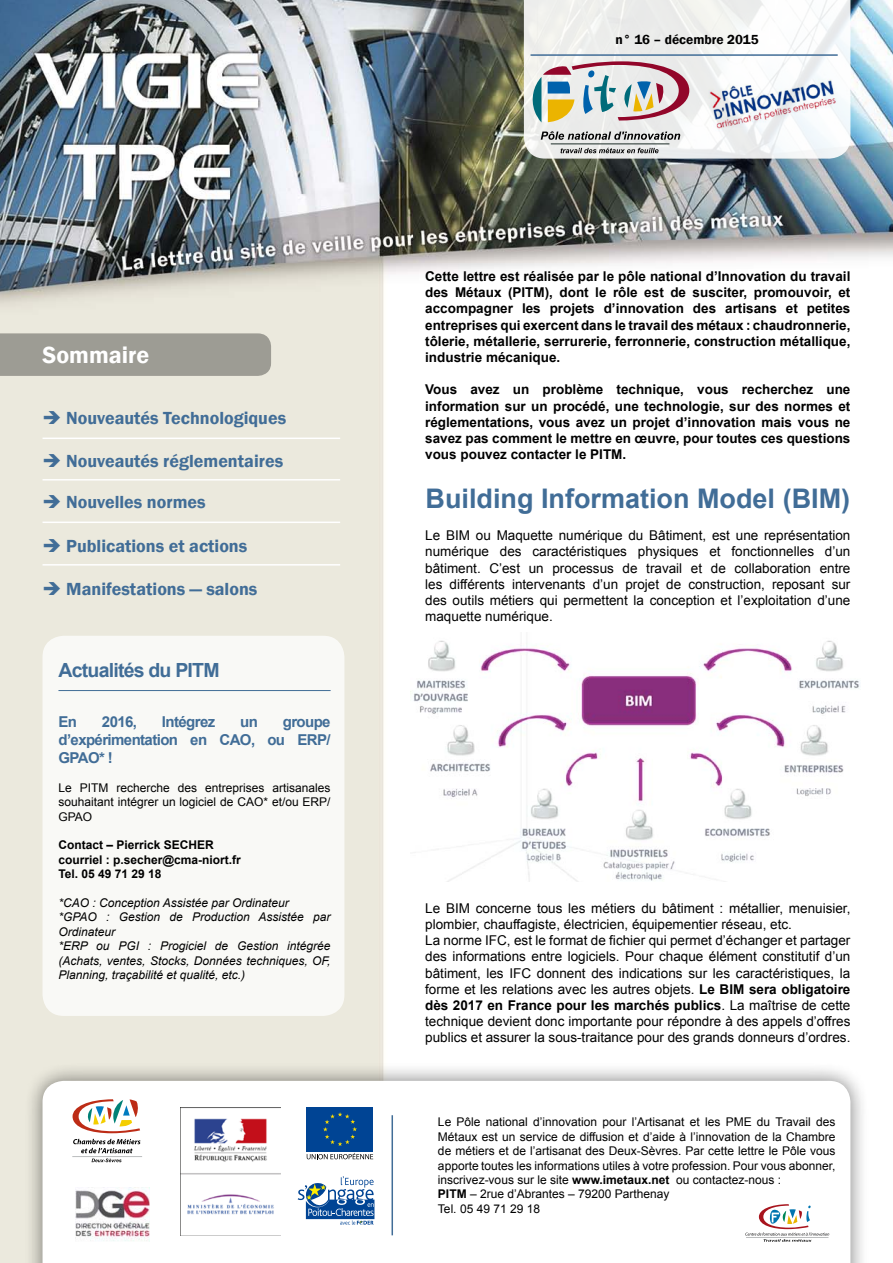
<style>
.page{position:relative;width:893px;height:1263px;background:#fff}
.page>*{position:absolute;margin:0;border:0;box-sizing:border-box;transform-origin:0 0}
.t1{font:700 27px "Arial";color:#416d97}
.t2{font:600 24px "Franklin Gothic";color:#fff}
.t3{font:700 19.5px "Arial";letter-spacing:-.04em;color:#416d97}
.t4{font:600 18px "Franklin Gothic";color:#416d97}
.t5{font:700 15px/18px "Arial";letter-spacing:-.04em;color:#416d97;text-align:justify}
.t6{font:13.5px/16.2px "Arial";color:#000;text-align:justify}
.t7{font:700 13.5px/16.2px "Arial";color:#000;text-align:justify}
.t8{font:600 13.5px "Franklin Gothic";color:#000}
.t9{font:12px/14.4px "Arial";color:#000}
.t10{font:italic 12px/14.4px "Arial";color:#000}
.t11{font:700 12px/14.4px "Arial";color:#000}
.s1{font-weight:700}
</style>
<div class="page">
<img style="left:0;top:0;width:893px;height:1263px">
<div style="left:0;top:333px;width:271px;height:43px;background:#9d9c94"></div>
<svg style="left:524px;top:0;width:326px;height:159px;fill:#f0f1ee"></svg>
<div style="left:24px;top:1062px;width:845px;height:201px;background:#000;opacity:.5"></div>
<svg style="left:43px;top:1081px;width:807px;height:182px"></svg>
<div style="left:43px;top:636px;width:301px;height:380px;background:#f9f9f6;border-radius:21px"></div>
<img style="left:75px;top:1188px;width:75px;height:53px">
<svg style="left:73px;top:1099px;width:67px;height:34px"></svg>
<hr style="left:72px;top:1156px;width:70px;height:1px;background:#bbbdbe">
<svg style="left:73px;top:1139px;width:67px;height:23px"></svg>
<div style="left:307px;top:1107px;width:66px;height:45px;background:#004494"></div>
<svg style="left:323px;top:1112px;width:34px;height:34px"></svg>
<svg style="left:307px;top:1153px;width:66px;height:6px"></svg>
<svg style="left:298px;top:1176px;width:76px;height:49px"></svg>
<hr style="left:58px;top:690px;width:273px;height:1px;background:#416d97">
<hr style="left:391px;top:1115px;width:2px;height:120px;background:#416d97">
<hr style="left:531px;top:54px;width:307px;height:2px;background:#416d97">
<hr style="left:43px;top:438px;width:297px;height:1px;background:#fff">
<hr style="left:43px;top:479px;width:297px;height:1px;background:#fff">
<hr style="left:43px;top:521px;width:297px;height:2px;background:#fff">
<hr style="left:43px;top:564px;width:297px;height:2px;background:#fff">
<img style="left:704px;top:74px;width:134px;height:57px">
<svg style="left:745px;top:1204px;width:84px;height:38px"></svg>
<img style="left:181px;top:1107px;width:100px;height:128px">
<svg style="left:541px;top:131px;width:139px;height:9px"></svg>
<svg style="left:561px;top:148px;width:97px;height:5px"></svg>
<hr style="left:551px;top:144px;width:118px;height:1px;background:#1d2d28">
<svg style="left:533px;top:61px;width:156px;height:61px;background:#c2b9b7"></svg>
<img style="left:411px;top:632px;width:453px;height:249px">
<h2 class="t2" style="left:43px;top:340px;width:108px">Sommaire</h2>
<h3 class="t4" style="left:43px;top:407px;width:245px">➔ Nouveautés Technologiques</h3>
<h3 class="t4" style="left:43px;top:450px;width:242px">➔ Nouveautés réglementaires</h3>
<h3 class="t4" style="left:43px;top:491px;width:165px">➔ Nouvelles normes</h3>
<h3 class="t4" style="left:43px;top:535px;width:206px">➔ Publications et actions</h3>
<h3 class="t4" style="left:43px;top:578px;width:216px">➔ Manifestations — salons</h3>
<h3 class="t3" style="left:58px;top:657px;width:163px">Actualités du PITM</h3>
<p class="t5" style="left:58px;top:713px;width:20px">En</p>
<p class="t5" style="left:102px;top:713px;width:37px">2016,</p>
<p class="t5" style="left:162px;top:713px;width:55px">Intégrez</p>
<p class="t5" style="left:240px;top:713px;width:19px">un</p>
<p class="t5" style="left:58px;top:713px;width:274px;text-indent:224px">groupe d’expérimentation en CAO, ou ERP/ GPAO* !</p>
<p class="t9" style="left:58px;top:780px;width:274px;text-align:justify">Le PITM recherche des entreprises artisanales souhaitant intégrer un logiciel de CAO* et/ou ERP/ GPAO</p>
<p class="t11" style="left:58px;top:838px;width:184px">Contact – Pierrick SECHER courriel : p.secher@cma-niort.fr<br>Tel. 05 49 71 29 18</p>
<p class="t10" style="left:58px;top:896px;width:274px">*CAO : Conception Assistée par Ordinateur<br>*GPAO : Gestion de Production Assistée par Ordinateur<br>*ERP ou PGI : Progiciel de Gestion intégrée (Achats, ventes, Stocks, Données techniques, OF, Planning, traçabilité et qualité, etc.)</p>
<p class="t8" style="left:616px;top:31px;width:145px">n° 16 – décembre 2015</p>
<p class="t7" style="left:425px;top:268px;width:427px">Cette lettre est réalisée par le pôle national d’Innovation du travail des Métaux (PITM), dont le rôle est de susciter, promouvoir, et accompagner les projets d’innovation des artisans et petites entreprises qui exercent dans le travail des métaux : chaudronnerie, tôlerie, métallerie, serrurerie, ferronnerie, construction métallique, industrie mécanique.</p>
<p class="t7" style="left:425px;top:382px;width:427px">Vous avez un problème technique, vous recherchez une information sur un procédé, une technologie, sur des normes et réglementations, vous avez un projet d’innovation mais vous ne savez pas comment le mettre en œuvre, pour toutes ces questions vous pouvez contacter le PITM.</p>
<h1 class="t1" style="left:426px;top:480px;width:426px">Building Information Model (BIM)</h1>
<p class="t6" style="left:425px;top:527px;width:427px">Le BIM ou Maquette numérique du Bâtiment, est une représentation numérique des caractéristiques physiques et fonctionnelles d’un bâtiment. C’est un processus de travail et de collaboration entre les différents intervenants d’un projet de construction, reposant sur des outils métiers qui permettent la conception et l’exploitation d’une maquette numérique.</p>
<p class="t6" style="left:425px;top:900px;width:427px;text-align:left">Le BIM concerne tous les métiers du bâtiment : métallier, menuisier, plombier, chauffagiste, électricien, équipementier réseau, etc.<br>La norme IFC, est le format de fichier qui permet d’échanger et partager des informations entre logiciels. Pour chaque élément constitutif d’un bâtiment, les IFC donnent des indications sur les caractéristiques, la forme et les relations avec les autres objets. <span class="s1">Le BIM sera obligatoire dès 2017 en France pour les marchés publics</span>. La maîtrise de cette technique devient donc importante pour répondre à des appels d’offres publics et assurer la sous-traitance pour des grands donneurs d’ordres.</p>
<p class="t9" style="left:438px;top:1115px;width:399px">Le Pôle national d’innovation pour l’Artisanat et les PME du Travail des Métaux est un service de diffusion et d’aide à l’innovation de la Chambre de métiers et de l’artisanat des Deux-Sèvres. Par cette lettre le Pôle vous apporte toutes les informations utiles à votre profession. Pour vous abonner, inscrivez-vous sur le site <span class="s1">www.imetaux.net</span> ou contactez-nous :<br><span class="s1">PITM</span> – 2rue d’Abrantes – 79200 Parthenay<br>Tel. 05 49 71 29 18</p>
</div>
